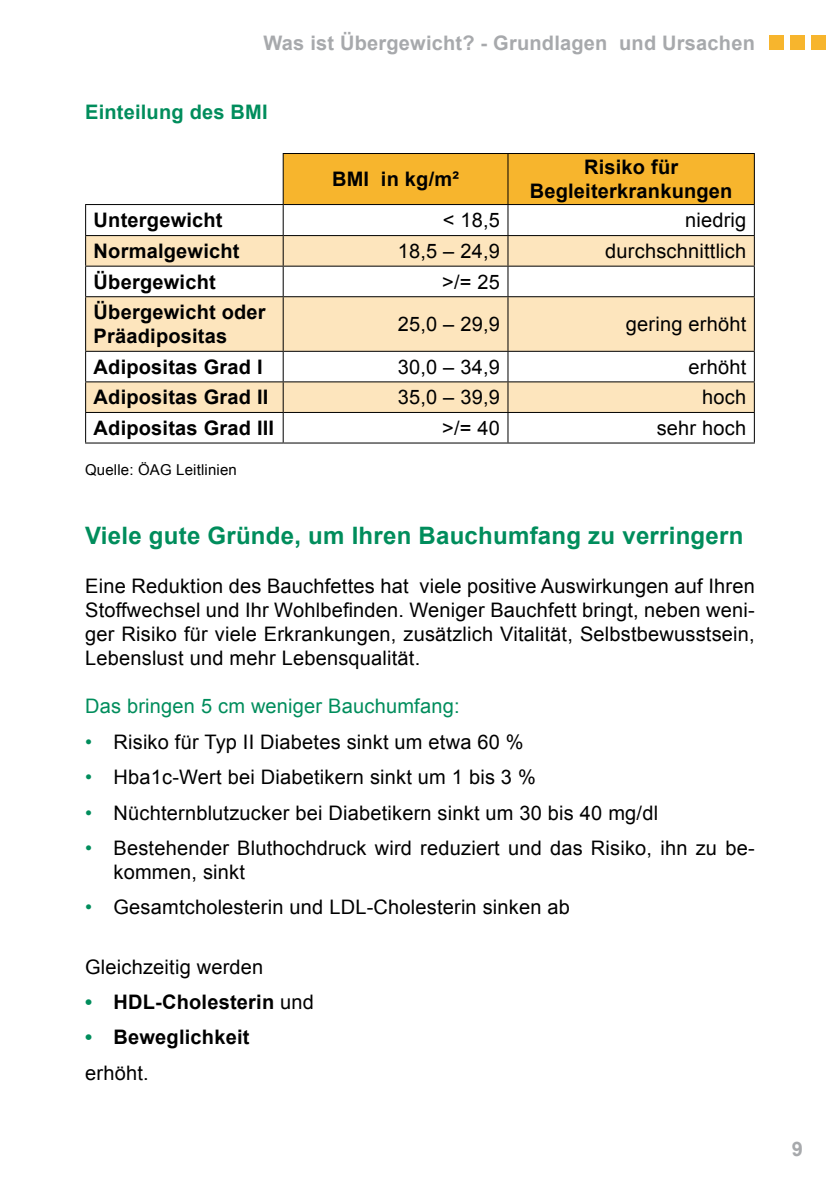
<style>
.page{position:relative;width:840px;height:1191px;background:#fff}
.page>*{position:absolute;margin:0;border:0;box-sizing:border-box;transform-origin:0 0}
.t1{font:700 24px "Arial";letter-spacing:.01em;color:#008d5c}
.t2{font:20px/24px "Arial";letter-spacing:.01em;color:#000;text-align:justify}
.t3{font:700 20px/24px "Arial";letter-spacing:.01em;color:#000}
.t4{font:700 20px "Arial";letter-spacing:.01em;color:#a7a9ac}
.t5{font:20px "Arial";letter-spacing:.01em;color:#008d5c}
.t6{font:700 20px "Arial";letter-spacing:.01em;color:#008d5c}
.t7{font:15px "Arial";letter-spacing:.01em;color:#000}
.s1{color:#008d5c}
.s2{font-weight:400}
</style>
<div class="page">
<div style="left:789px;top:36px;width:15px;height:14px;background:#f7b52d"></div>
<div style="left:769px;top:36px;width:14px;height:14px;background:#f7b52d"></div>
<div style="left:810px;top:36px;width:15px;height:14px;background:#f7b52d"></div>
<div style="left:283px;top:154px;width:470px;height:50px;background:#f7b52d"></div>
<svg style="left:86px;top:236px;width:667px;height:176px;fill:#fde5bd"></svg>
<hr style="left:507px;top:153px;width:247px;height:1px;background:#000">
<hr style="left:753px;top:154px;width:1px;height:50px;background:#000">
<hr style="left:507px;top:204px;width:247px;height:1px;background:#000">
<hr style="left:85px;top:266px;width:198px;height:1px;background:#000">
<hr style="left:283px;top:266px;width:224px;height:1px;background:#000">
<hr style="left:507px;top:266px;width:247px;height:1px;background:#000">
<hr style="left:85px;top:296px;width:198px;height:1px;background:#000">
<hr style="left:283px;top:296px;width:224px;height:1px;background:#000">
<hr style="left:507px;top:296px;width:247px;height:1px;background:#000">
<hr style="left:85px;top:351px;width:198px;height:1px;background:#000">
<hr style="left:283px;top:351px;width:224px;height:1px;background:#000">
<hr style="left:507px;top:351px;width:247px;height:1px;background:#000">
<hr style="left:85px;top:381px;width:198px;height:1px;background:#000">
<hr style="left:283px;top:381px;width:224px;height:1px;background:#000">
<hr style="left:507px;top:381px;width:247px;height:1px;background:#000">
<hr style="left:85px;top:412px;width:198px;height:1px;background:#000">
<hr style="left:283px;top:412px;width:224px;height:1px;background:#000">
<hr style="left:507px;top:412px;width:247px;height:1px;background:#000">
<hr style="left:85px;top:442px;width:198px;height:1px;background:#000">
<hr style="left:283px;top:442px;width:224px;height:1px;background:#000">
<hr style="left:507px;top:442px;width:247px;height:1px;background:#000">
<hr style="left:507px;top:205px;width:1px;height:30px;background:#000">
<hr style="left:753px;top:205px;width:1px;height:30px;background:#000">
<hr style="left:85px;top:236px;width:1px;height:30px;background:#000">
<hr style="left:283px;top:235px;width:224px;height:1px;background:#000">
<hr style="left:282px;top:236px;width:1px;height:30px;background:#000">
<hr style="left:507px;top:235px;width:247px;height:1px;background:#000">
<hr style="left:507px;top:236px;width:1px;height:30px;background:#000">
<hr style="left:753px;top:236px;width:1px;height:30px;background:#000">
<svg style="left:85px;top:267px;width:1px;height:29px"></svg>
<svg style="left:282px;top:267px;width:1px;height:29px"></svg>
<svg style="left:507px;top:267px;width:1px;height:29px"></svg>
<svg style="left:753px;top:267px;width:1px;height:29px"></svg>
<hr style="left:85px;top:297px;width:1px;height:54px;background:#000">
<hr style="left:282px;top:297px;width:1px;height:54px;background:#000">
<hr style="left:507px;top:297px;width:1px;height:54px;background:#000">
<hr style="left:753px;top:297px;width:1px;height:54px;background:#000">
<svg style="left:85px;top:352px;width:1px;height:29px"></svg>
<svg style="left:282px;top:352px;width:1px;height:29px"></svg>
<svg style="left:507px;top:352px;width:1px;height:29px"></svg>
<svg style="left:753px;top:352px;width:1px;height:29px"></svg>
<hr style="left:85px;top:382px;width:1px;height:30px;background:#000">
<hr style="left:282px;top:382px;width:1px;height:30px;background:#000">
<hr style="left:507px;top:382px;width:1px;height:30px;background:#000">
<hr style="left:753px;top:382px;width:1px;height:30px;background:#000">
<svg style="left:85px;top:413px;width:1px;height:29px"></svg>
<svg style="left:282px;top:413px;width:1px;height:29px"></svg>
<svg style="left:507px;top:413px;width:1px;height:29px"></svg>
<svg style="left:753px;top:413px;width:1px;height:29px"></svg>
<hr style="left:282px;top:153px;width:225px;height:1px;background:#000">
<hr style="left:282px;top:154px;width:1px;height:50px;background:#000">
<hr style="left:507px;top:154px;width:1px;height:50px;background:#000">
<hr style="left:283px;top:204px;width:224px;height:1px;background:#000">
<hr style="left:85px;top:204px;width:198px;height:1px;background:#000">
<hr style="left:85px;top:205px;width:1px;height:30px;background:#000">
<hr style="left:282px;top:205px;width:1px;height:30px;background:#000">
<hr style="left:85px;top:235px;width:198px;height:1px;background:#000">
<p class="t4" style="left:263px;top:29px;width:492px">Was ist Übergewicht? - Grundlagen und Ursachen</p>
<p class="t6" style="left:85px;top:99px;width:184px">Einteilung des BMI</p>
<p class="t3" style="left:332px;top:168px;width:128px">BMI in kg/m²</p>
<p class="t3" style="left:529px;top:156px;width:204px;text-align:center">Risiko für<br>Begleiterkrankungen</p>
<p class="t3" style="left:94px;top:209px;width:130px">Untergewicht</p>
<p class="t2" style="left:442px;top:208px;width:59px">&lt; 18,5</p>
<p class="t2" style="left:684px;top:208px;width:63px">niedrig</p>
<p class="t3" style="left:94px;top:240px;width:147px">Normalgewicht</p>
<p class="t2" style="left:397px;top:239px;width:104px">18,5 – 24,9</p>
<p class="t2" style="left:605px;top:239px;width:142px">durchschnittlich</p>
<p class="t3" style="left:94px;top:270px;width:124px">Übergewicht</p>
<p class="t2" style="left:442px;top:270px;width:59px">&gt;/= 25</p>
<p class="t3" style="left:94px;top:301px;width:174px">Übergewicht oder<br>Präadipositas</p>
<p class="t2" style="left:397px;top:312px;width:104px">25,0 – 29,9</p>
<p class="t2" style="left:625px;top:312px;width:122px">gering erhöht</p>
<p class="t3" style="left:93px;top:355px;width:170px">Adipositas Grad I</p>
<p class="t2" style="left:397px;top:355px;width:104px">30,0 – 34,9</p>
<p class="t2" style="left:688px;top:355px;width:59px">erhöht</p>
<p class="t3" style="left:93px;top:386px;width:176px">Adipositas Grad II</p>
<p class="t2" style="left:397px;top:385px;width:104px">35,0 – 39,9</p>
<p class="t2" style="left:701px;top:385px;width:45px">hoch</p>
<p class="t3" style="left:93px;top:416px;width:182px">Adipositas Grad III</p>
<p class="t2" style="left:442px;top:416px;width:59px">&gt;/= 40</p>
<p class="t2" style="left:656px;top:416px;width:91px">sehr hoch</p>
<p class="t7" style="left:85px;top:460px;width:153px">Quelle: ÖAG Leitlinien</p>
<p class="t1" style="left:85px;top:519px;width:659px">Viele gute Gründe, um Ihren Bauchumfang zu verringern</p>
<p class="t2" style="left:85px;top:574px;width:670px">Eine Reduktion des Bauchfettes hat viele positive Auswirkungen auf Ihren Stoffwechsel und Ihr Wohlbefinden. Weniger Bauchfett bringt, neben weni&shy;ger Risiko für viele Erkrankungen, zusätzlich Vitalität, Selbstbewusstsein, Lebenslust und mehr Lebensqualität.</p>
<p class="t5" style="left:85px;top:693px;width:376px">Das bringen 5 cm weniger Bauchumfang:</p>
<p class="t2" style="left:85px;top:730px;width:440px"><span class="s1">•</span> Risiko für Typ II Diabetes sinkt um etwa 60 %</p>
<p class="t2" style="left:85px;top:765px;width:452px"><span class="s1">•</span> Hba1c-Wert bei Diabetikern sinkt um 1 bis 3 %</p>
<p class="t2" style="left:85px;top:800px;width:574px"><span class="s1">•</span> Nüchternblutzucker bei Diabetikern sinkt um 30 bis 40 mg/dl</p>
<p class="t2" style="left:113px;top:836px;width:642px;text-indent:-28px"><span class="s1">•</span> Bestehender Bluthochdruck wird reduziert und das Risiko, ihn zu be&shy;kommen, sinkt</p>
<p class="t2" style="left:85px;top:895px;width:486px"><span class="s1">•</span> Gesamtcholesterin und LDL-Cholesterin sinken ab</p>
<p class="t2" style="left:85px;top:954px;width:180px">Gleichzeitig werden</p>
<p class="t3" style="left:85px;top:990px;width:230px"><span class="s1">•</span> HDL-Cholesterin <span class="s2">und</span></p>
<p class="t3" style="left:85px;top:1020px;width:166px;line-height:35.4px"><span class="s1">•</span> Beweglichkeit <span class="s2">erhöht.</span></p>
<p class="t4" style="left:791px;top:1135px;width:13px">9</p>
</div>
